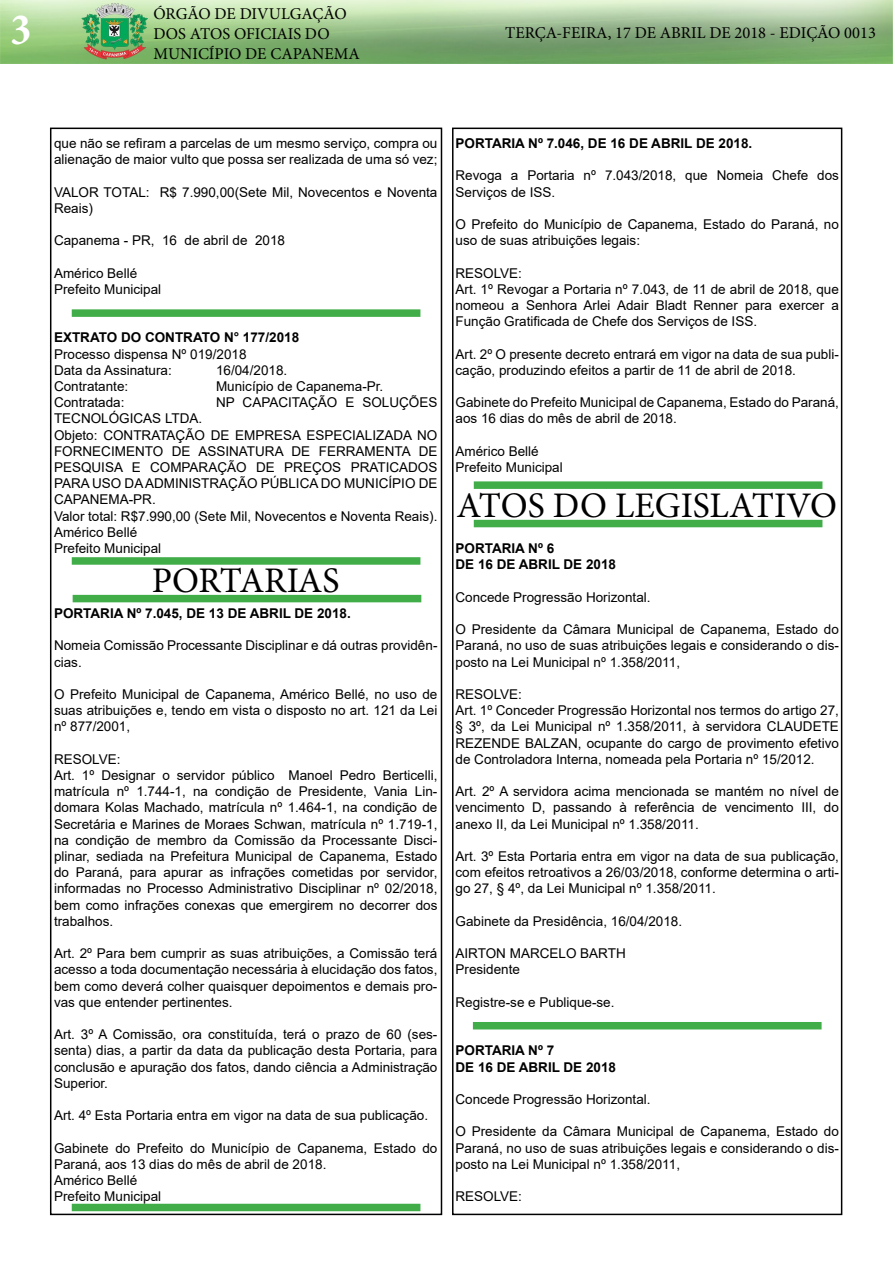
<style>
.page{position:relative;width:893px;height:1263px;background:#fff}
.page>*{position:absolute;margin:0;border:0;box-sizing:border-box;transform-origin:0 0}
.t1{font:700 condensed 45px "Minion Pro";color:#fff}
.t2{font:36px "Minion Pro";color:#000}
.t3{font:16.5px/19.8px "Minion Pro";color:#000}
.t4{font:13.5px/16.2px "Arial";color:#000}
.t5{font:700 13.5px/16.2px "Arial";color:#000}
</style>
<div class="page">
<div style="left:50px;top:128px;width:392px;height:1087px;border:2px solid #000"></div>
<img style="left:0;top:0;width:893px;height:64px">
<div style="left:452px;top:128px;width:390px;height:1087px;border:2px solid #000"></div>
<div style="left:72px;top:309px;width:348px;height:8px;background:#41ad49"></div>
<div style="left:72px;top:557px;width:348px;height:8px;background:#41ad49"></div>
<div style="left:474px;top:481px;width:348px;height:8px;background:#41ad49"></div>
<div style="left:474px;top:520px;width:348px;height:7px;background:#41ad49"></div>
<div style="left:73px;top:595px;width:348px;height:7px;background:#41ad49"></div>
<div style="left:72px;top:1204px;width:348px;height:7px;background:#41ad49"></div>
<div style="left:473px;top:1022px;width:349px;height:7px;background:#41ad49"></div>
<h1 class="t1" style="left:11px;top:-1px;width:22px">3</h1>
<p class="t3" style="left:153px;top:4px;width:208px">ÓRGÃO DE DIVULGAÇÃO<br>DOS ATOS OFICIAIS DO<br>MUNICÍPIO DE CAPANEMA</p>
<p class="t3" style="left:505px;top:23px;width:372px">TERÇA-FEIRA, 17 DE ABRIL DE 2018 - EDIÇÃO 0013</p>
<p class="t4" style="left:54px;top:135px;width:385px">que não se refiram a parcelas de um mesmo serviço, compra ou alienação de maior vulto que possa ser realizada de uma só vez;</p>
<p class="t4" style="left:54px;top:184px;width:385px">VALOR TOTAL: R$ 7.990,00(Sete Mil, Novecentos e Noventa<br>Reais)</p>
<p class="t4" style="left:54px;top:232px;width:233px">Capanema - PR, 16 de abril de 2018</p>
<p class="t4" style="left:54px;top:265px;width:109px">Américo Bellé<br>Prefeito Municipal</p>
<p class="t5" style="left:54px;top:330px;width:247px">EXTRATO DO CONTRATO N° 177/2018</p>
<p class="t4" style="left:54px;top:346px;width:194px">Processo dispensa Nº 019/2018<br>Data da Assinatura:</p>
<p class="t4" style="left:216px;top:362px;width:73px">16/04/2018.</p>
<p class="t4" style="left:54px;top:378px;width:76px">Contratante:</p>
<p class="t4" style="left:216px;top:378px;width:169px">Município de Capanema-Pr.</p>
<p class="t4" style="left:54px;top:394px;width:72px">Contratada:</p>
<p class="t4" style="left:216px;top:394px;width:223px">NP CAPACITAÇÃO E SOLUÇÕES</p>
<p class="t4" style="left:54px;top:410px;width:385px">TECNOLÓGICAS LTDA.<br>Objeto: CONTRATAÇÃO DE EMPRESA ESPECIALIZADA NO FORNECIMENTO DE ASSINATURA DE FERRAMENTA DE PESQUISA E COMPARAÇÃO DE PREÇOS PRATICADOS PARA USO DA ADMINISTRAÇÃO PÚBLICA DO MUNICÍPIO DE CAPANEMA-PR.<br>Valor total: R$7.990,00 (Sete Mil, Novecentos e Noventa Reais).<br>Américo Bellé<br>Prefeito Municipal</p>
<h2 class="t2" style="left:152px;top:556px;width:189px">PORTARIAS</h2>
<p class="t5" style="left:54px;top:605px;width:298px">PORTARIA Nº 7.045, DE 13 DE ABRIL DE 2018.</p>
<p class="t4" style="left:54px;top:637px;width:385px">Nomeia Comissão Processante Disciplinar e dá outras providên&shy;cias.</p>
<p class="t4" style="left:54px;top:686px;width:385px;text-align:justify">O Prefeito Municipal de Capanema, Américo Bellé, no uso de suas atribuições e, tendo em vista o disposto no art. 121 da Lei nº 877/2001,</p>
<p class="t4" style="left:54px;top:751px;width:385px">RESOLVE:<br>Art. 1º Designar o servidor público Manoel Pedro Berticelli, matrícula nº 1.744-1, na condição de Presidente, Vania Lin&shy;domara Kolas Machado, matrícula nº 1.464-1, na condição de Secretária e Marines de Moraes Schwan, matrícula nº 1.719-1, na condição de membro da Comissão da Processante Disci&shy;plinar, sediada na Prefeitura Municipal de Capanema, Estado do Paraná, para apurar as infrações cometidas por servidor, informadas no Processo Administrativo Disciplinar nº 02/2018, bem como infrações conexas que emergirem no decorrer dos trabalhos.</p>
<p class="t4" style="left:54px;top:945px;width:385px;text-align:justify">Art. 2º Para bem cumprir as suas atribuições, a Comissão terá acesso a toda documentação necessária à elucidação dos fatos, bem como deverá colher quaisquer depoimentos e demais pro&shy;vas que entender pertinentes.</p>
<p class="t4" style="left:54px;top:1026px;width:385px;text-align:justify">Art. 3º A Comissão, ora constituída, terá o prazo de 60 (ses&shy;senta) dias, a partir da data da publicação desta Portaria, para conclusão e apuração dos fatos, dando ciência a Administração Superior.</p>
<p class="t4" style="left:54px;top:1107px;width:376px">Art. 4º Esta Portaria entra em vigor na data de sua publicação.</p>
<p class="t4" style="left:54px;top:1139px;width:385px">Gabinete do Prefeito do Município de Capanema, Estado do Paraná, aos 13 dias do mês de abril de 2018.<br>Américo Bellé<br>Prefeito Municipal</p>
<p class="t5" style="left:455px;top:135px;width:298px">PORTARIA Nº 7.046, DE 16 DE ABRIL DE 2018.</p>
<p class="t4" style="left:455px;top:167px;width:385px">Revoga a Portaria nº 7.043/2018, que Nomeia Chefe dos<br>Serviços de ISS.</p>
<p class="t4" style="left:455px;top:216px;width:385px">O Prefeito do Município de Capanema, Estado do Paraná, no uso de suas atribuições legais:</p>
<p class="t4" style="left:455px;top:265px;width:385px">RESOLVE:<br>Art. 1º Revogar a Portaria nº 7.043, de 11 de abril de 2018, que nomeou a Senhora Arlei Adair Bladt Renner para exercer a Função Gratificada de Chefe dos Serviços de ISS.</p>
<p class="t4" style="left:455px;top:346px;width:385px">Art. 2º O presente decreto entrará em vigor na data de sua publi&shy;cação, produzindo efeitos a partir de 11 de abril de 2018.</p>
<p class="t4" style="left:455px;top:394px;width:385px">Gabinete do Prefeito Municipal de Capanema, Estado do Paraná, aos 16 dias do mês de abril de 2018.</p>
<p class="t4" style="left:455px;top:443px;width:109px">Américo Bellé<br>Prefeito Municipal</p>
<h2 class="t2" style="left:456px;top:481px;width:382px">ATOS DO LEGISLATIVO</h2>
<p class="t5" style="left:455px;top:540px;width:162px">PORTARIA Nº 6<br>DE 16 DE ABRIL DE 2018</p>
<p class="t4" style="left:455px;top:589px;width:197px">Concede Progressão Horizontal.</p>
<p class="t4" style="left:455px;top:621px;width:385px;text-align:justify">O Presidente da Câmara Municipal de Capanema, Estado do Paraná, no uso de suas atribuições legais e considerando o dis&shy;posto na Lei Municipal nº 1.358/2011,</p>
<p class="t4" style="left:455px;top:686px;width:385px">RESOLVE:<br>Art. 1º Conceder Progressão Horizontal nos termos do artigo 27, § 3º, da Lei Municipal nº 1.358/2011, à servidora CLAUDETE REZENDE BALZAN, ocupante do cargo de provimento efetivo de Controladora Interna, nomeada pela Portaria nº 15/2012.</p>
<p class="t4" style="left:455px;top:783px;width:385px;text-align:justify">Art. 2º A servidora acima mencionada se mantém no nível de vencimento D, passando à referência de vencimento III, do anexo II, da Lei Municipal nº 1.358/2011.</p>
<p class="t4" style="left:455px;top:848px;width:385px;text-align:justify">Art. 3º Esta Portaria entra em vigor na data de sua publicação, com efeitos retroativos a 26/03/2018, conforme determina o arti&shy;go 27, § 4º, da Lei Municipal nº 1.358/2011.</p>
<p class="t4" style="left:455px;top:913px;width:228px">Gabinete da Presidência, 16/04/2018.</p>
<p class="t4" style="left:455px;top:945px;width:172px">AIRTON MARCELO BARTH<br>Presidente</p>
<p class="t4" style="left:455px;top:994px;width:161px">Registre-se e Publique-se.</p>
<p class="t5" style="left:455px;top:1043px;width:162px">PORTARIA Nº 7<br>DE 16 DE ABRIL DE 2018</p>
<p class="t4" style="left:455px;top:1091px;width:197px">Concede Progressão Horizontal.</p>
<p class="t4" style="left:455px;top:1123px;width:385px;text-align:justify">O Presidente da Câmara Municipal de Capanema, Estado do Paraná, no uso de suas atribuições legais e considerando o dis&shy;posto na Lei Municipal nº 1.358/2011,</p>
<p class="t4" style="left:455px;top:1188px;width:68px">RESOLVE:</p>
</div>
